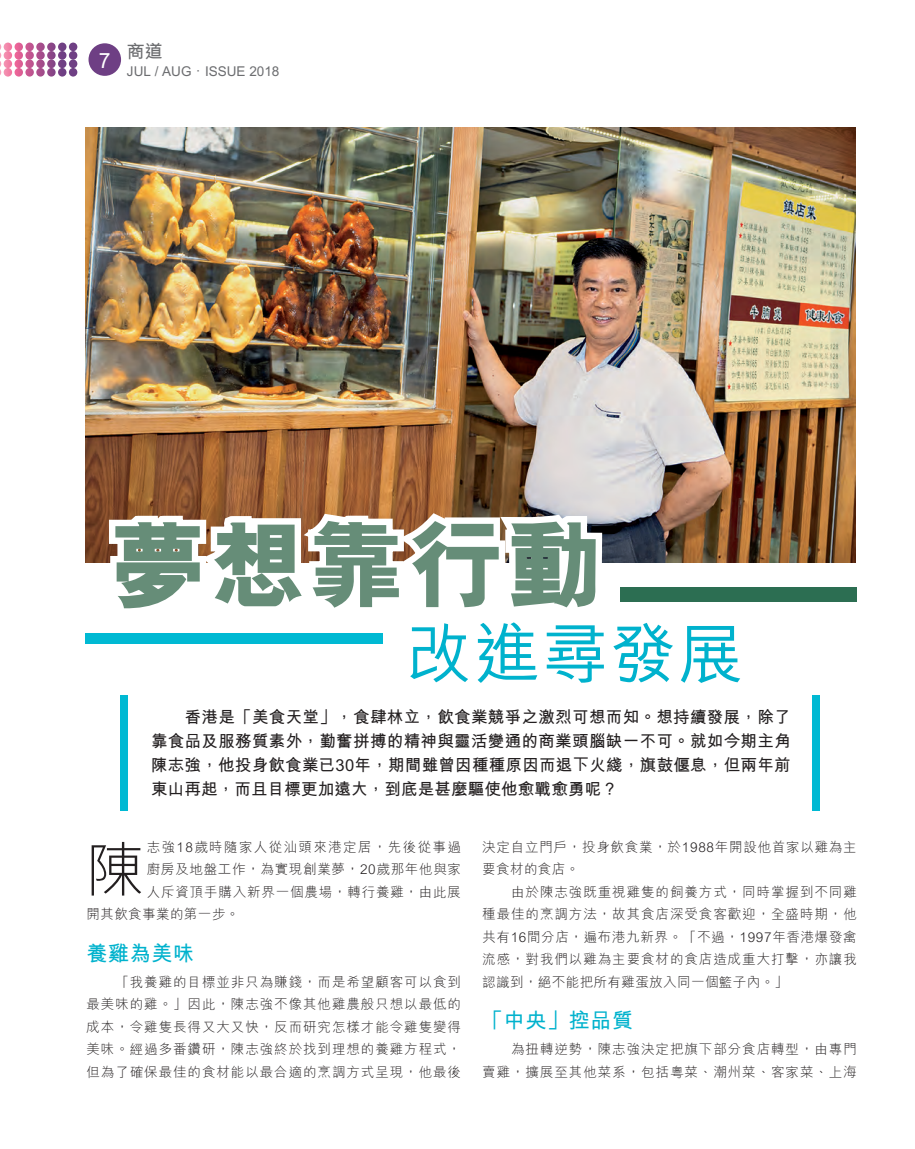
<style>
.page{position:relative;width:915px;height:1149px;background:#fff}
.page>*{position:absolute;margin:0;border:0;box-sizing:border-box;transform-origin:0 0}
.t1{font:96.3px "M Hei Xbold HKSCS";letter-spacing:.03em;color:#668d78}
.t2{font:66px "M Hei Medium HKSCS";letter-spacing:.03em;color:#00b2cd}
.t3{font:58.5px "M Hei Light HKSCS";color:#231f20}
.t4{font:21px "M Hei Bold HKSCS";letter-spacing:.03em;color:#00b2cd}
.t5{font:21px "M Hei Bold HKSCS";color:#fff}
.t6{font:18px "M Hei Bold HKSCS";color:#6c6d70}
.t7{font:16.5px/24px "M Hei Bold HKSCS";letter-spacing:.01em;color:#231f20;text-align:justify}
.t8{font:13.5px/22.5px "M Hei Light HKSCS";letter-spacing:.07em;color:#231f20;text-align:justify}
.t9{font:13.5px "M Hei Light HKSCS";letter-spacing:.05em;color:#231f20}
.t10{font:13.5px "M Hei Light HKSCS";letter-spacing:.1em;color:#231f20}
.t11{font:13.5px "M Hei Bold HKSCS";color:#6c6d70}
.t12{font:13.5px "M Hei Light HKSCS";letter-spacing:.03em;color:#231f20}
</style>
<div class="page">
<div style="left:85px;top:632px;width:298px;height:11px;background:#00b9d3"></div>
<div style="left:811px;top:695px;width:8px;height:115px;background:#00b9d3"></div>
<div style="left:120px;top:695px;width:8px;height:115px;background:#00b9d3"></div>
<img style="left:85px;top:128px;width:770px;height:434px">
<svg style="left:85px;top:502px;width:426px;height:61px"></svg>
<svg style="left:488px;top:507px;width:122px;height:56px"></svg>
<div style="left:620px;top:587px;width:236px;height:15px;background:#2c6e52"></div>
<svg style="left:0;top:43px;width:77px;height:34px"></svg>
<div style="left:88px;top:43px;width:33px;height:33px;background:#6e3f84;border-radius:50%"></div>
<h3 class="t5" style="left:99px;top:45px;width:13px">7</h3>
<h3 class="t6" style="left:127px;top:38px;width:37px">商道</h3>
<p class="t11" style="left:127px;top:61px;width:154px">JUL / AUG．ISSUE 2018</p>
<h1 class="t1" style="left:110px;top:501px;width:495px">夢想靠行動</h1>
<h2 class="t2" style="left:406px;top:605px;width:339px">改進尋發展</h2>
<p class="t7" style="left:151px;top:703px;width:641px;text-indent:34px">香港是「美食天堂」，食肆林立，飲食業競爭之激烈可想而知。想持續發展，除了靠食品及服務質素外，勤奮拼搏的精神與靈活變通的商業頭腦缺一不可。就如今期主角陳志強，他投身飲食業已30年，期間雖曾因種種原因而退下火綫，旗鼓偃息，但兩年前東山再起，而且目標更加遠大，到底是甚麼驅使他愈戰愈勇呢？</p>
<h3 class="t3" style="left:86px;top:829px;width:60px">陳</h3>
<p class="t10" style="left:147px;top:837px;width:315px">志強18歲時隨家人從汕頭來港定居，先後從事過</p>
<p class="t9" style="left:147px;top:859px;width:315px">廚房及地盤工作，為實現創業夢，20歲那年他與家</p>
<p class="t8" style="left:147px;top:879px;width:316px">人斥資頂手購入新界一個農場，轉行養雞，由此展</p>
<p class="t12" style="left:86px;top:904px;width:154px">開其飲食事業的第一步。</p>
<h3 class="t4" style="left:86px;top:937px;width:109px">養雞為美味</h3>
<p class="t8" style="left:86px;top:969px;width:376px;text-indent:29px">「我養雞的目標並非只為賺錢，而是希望顧客可以食到最美味的雞。」因此，陳志強不像其他雞農般只想以最低的成本，令雞隻長得又大又快，反而研究怎樣才能令雞隻變得美味。經過多番鑽研，陳志強終於找到理想的養雞方程式，但為了確保最佳的食材能以最合適的烹調方式呈現，他最後</p>
<p class="t8" style="left:482px;top:834px;width:376px">決定自立門戶，投身飲食業，於1988年開設他首家以雞為主要食材的食店。</p>
<p class="t8" style="left:482px;top:879px;width:376px;text-indent:29px">由於陳志強既重視雞隻的飼養方式，同時掌握到不同雞種最佳的烹調方法，故其食店深受食客歡迎，全盛時期，他共有16間分店，遍布港九新界。「不過，1997年香港爆發禽流感，對我們以雞為主要食材的食店造成重大打擊，亦讓我認識到，絕不能把所有雞蛋放入同一個籃子內。」</p>
<h3 class="t4" style="left:482px;top:1004px;width:152px">「中央」控品質</h3>
<p class="t8" style="left:482px;top:1037px;width:376px;text-align:right">為扭轉逆勢，陳志強決定把旗下部分食店轉型，由專門<br>賣雞，擴展至其他菜系，包括粵菜、潮州菜、客家菜、上海</p>
</div>
